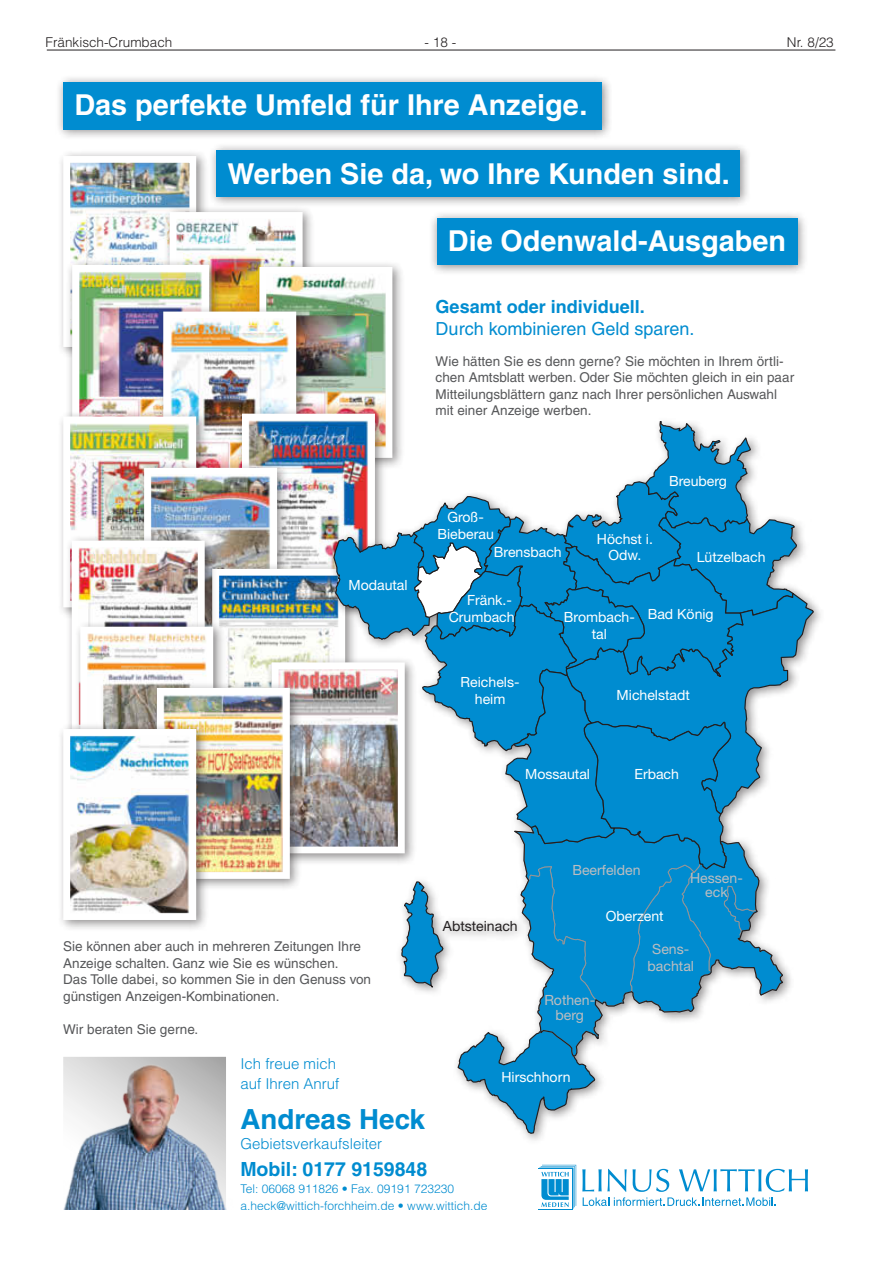
<style>
.page{position:relative;width:881px;height:1263px;background:#fff}
.page>*{position:absolute;margin:0;border:0;box-sizing:border-box;transform-origin:0 0}
.t1{font:700 28.8px "Helvetica LT";color:#fff}
.t2{font:700 27.75px "Helvetica LT";color:#008cd0}
.t3{font:700 19.5px "Helvetica LT";color:#008cd0}
.t4{font:18px "Helvetica LT";color:#008cd0}
.t5{font:700 18px "Helvetica LT";color:#008cd0}
.t6{font:300 15px/20.4px "Helvetica LT";color:#008cd0}
.t7{font:14.1px/17px "Helvetica Neue LT";color:#fff;text-align:center}
.t8{font:14.1px/14.5px "Helvetica Neue LT";color:#bcbdc0;text-align:center}
.t9{font:14.1px "Helvetica Neue LT";color:#231f20}
.t10{font:13.5px/16.5px "Helvetica LT";color:#57585a}
.t11{font:300 13.5px "Helvetica LT";color:#231f20}
.t12{font:300 12px/16.6px "Helvetica LT";color:#008cd0}
</style>
<div class="page">
<hr style="left:47px;top:50px;width:788px;height:1px;background:#231f20">
<div style="left:55px;top:74px;width:557px;height:66px;background:#231f20;opacity:.5"></div>
<div style="left:63px;top:82px;width:538px;height:47px;background:#008cd0"></div>
<div style="left:208px;top:142px;width:542px;height:66px;background:#231f20;opacity:.5"></div>
<div style="left:216px;top:150px;width:523px;height:47px;background:#008cd0"></div>
<div style="left:57px;top:150px;width:151px;height:209px;background:#fafafa"></div>
<svg style="left:807px;top:596px;width:6px;height:52px"></svg>
<img style="left:61px;top:153px;width:746px;height:1057px">
<p class="t11" style="left:45px;top:34px;width:128px">Fränkisch-Crumbach</p>
<p class="t11" style="left:424px;top:34px;width:33px">- 18 -</p>
<p class="t11" style="left:786px;top:34px;width:48px">Nr. 8/23</p>
<h1 class="t1" style="left:74px;top:88px;width:514px">Das perfekte Umfeld für Ihre Anzeige.</h1>
<h1 class="t1" style="left:227px;top:156px;width:503px">Werben Sie da, wo Ihre Kunden sind.</h1>
<h1 class="t1" style="left:447px;top:224px;width:340px">Die Odenwald-Ausgaben</h1>
<h3 class="t5" style="left:435px;top:296px;width:211px">Gesamt oder individuell.</h3>
<h3 class="t4" style="left:435px;top:318px;width:260px">Durch kombinieren Geld sparen.</h3>
<p class="t10" style="left:435px;top:353px;width:360px">Wie hätten Sie es denn gerne? Sie möchten in Ihrem örtli&shy;chen Amtsblatt werben. Oder Sie möchten gleich in ein paar Mitteilungsblättern ganz nach Ihrer persönlichen Auswahl mit einer Anzeige werben.</p>
<p class="t7" style="left:348px;top:576px;width:61px">Modautal</p>
<p class="t7" style="left:669px;top:472px;width:59px">Breuberg</p>
<p class="t7" style="left:437px;top:508px;width:58px">Groß-<br>Bieberau</p>
<p class="t7" style="left:596px;top:530px;width:58px">Höchst i.<br>Odw.</p>
<p class="t7" style="left:494px;top:543px;width:69px">Brensbach</p>
<p class="t7" style="left:448px;top:591px;width:67px;text-align:right">Fränk.-<br>Crumbach</p>
<p class="t7" style="left:696px;top:548px;width:70px">Lützelbach</p>
<p class="t7" style="left:591px;top:609px;width:123px;text-align:left;text-indent:-28px">Brombach- Bad König tal</p>
<p class="t7" style="left:460px;top:673px;width:60px">Reichels&shy;heim</p>
<p class="t7" style="left:525px;top:765px;width:66px">Mossautal</p>
<p class="t7" style="left:616px;top:686px;width:75px">Michelstadt</p>
<p class="t7" style="left:634px;top:765px;width:46px">Erbach</p>
<p class="t10" style="left:63px;top:938px;width:309px">Sie können aber auch in mehreren Zeitungen Ihre Anzeige schalten. Ganz wie Sie es wünschen.<br>Das Tolle dabei, so kommen Sie in den Genuss von günstigen Anzeigen-Kombinationen.</p>
<p class="t10" style="left:63px;top:1021px;width:137px">Wir beraten Sie gerne.</p>
<p class="t9" style="left:442px;top:917px;width:76px">Abtsteinach</p>
<p class="t8" style="left:572px;top:863px;width:69px">Beerfelden</p>
<p class="t7" style="left:605px;top:908px;width:59px">Oberzent</p>
<p class="t8" style="left:690px;top:870px;width:54px">Hessen&shy;eck</p>
<p class="t8" style="left:544px;top:993px;width:52px">Rothen&shy;berg</p>
<p class="t8" style="left:647px;top:940px;width:48px;line-height:17px">Sens&shy;bachtal</p>
<p class="t6" style="left:240px;top:1053px;width:100px">Ich freue mich auf Ihren Anruf</p>
<h2 class="t2" style="left:240px;top:1102px;width:186px">Andreas Heck</h2>
<p class="t6" style="left:240px;top:1133px;width:143px">Gebietsverkaufsleiter</p>
<h3 class="t3" style="left:240px;top:1158px;width:188px">Mobil: 0177 9159848</h3>
<p class="t12" style="left:240px;top:1180px;width:248px">Tel: 06068 911826 • Fax. 09191 723230 a.heck@wittich-forchheim.de • www.wittich.de</p>
<p class="t7" style="left:501px;top:1068px;width:71px">Hirschhorn</p>
</div>
